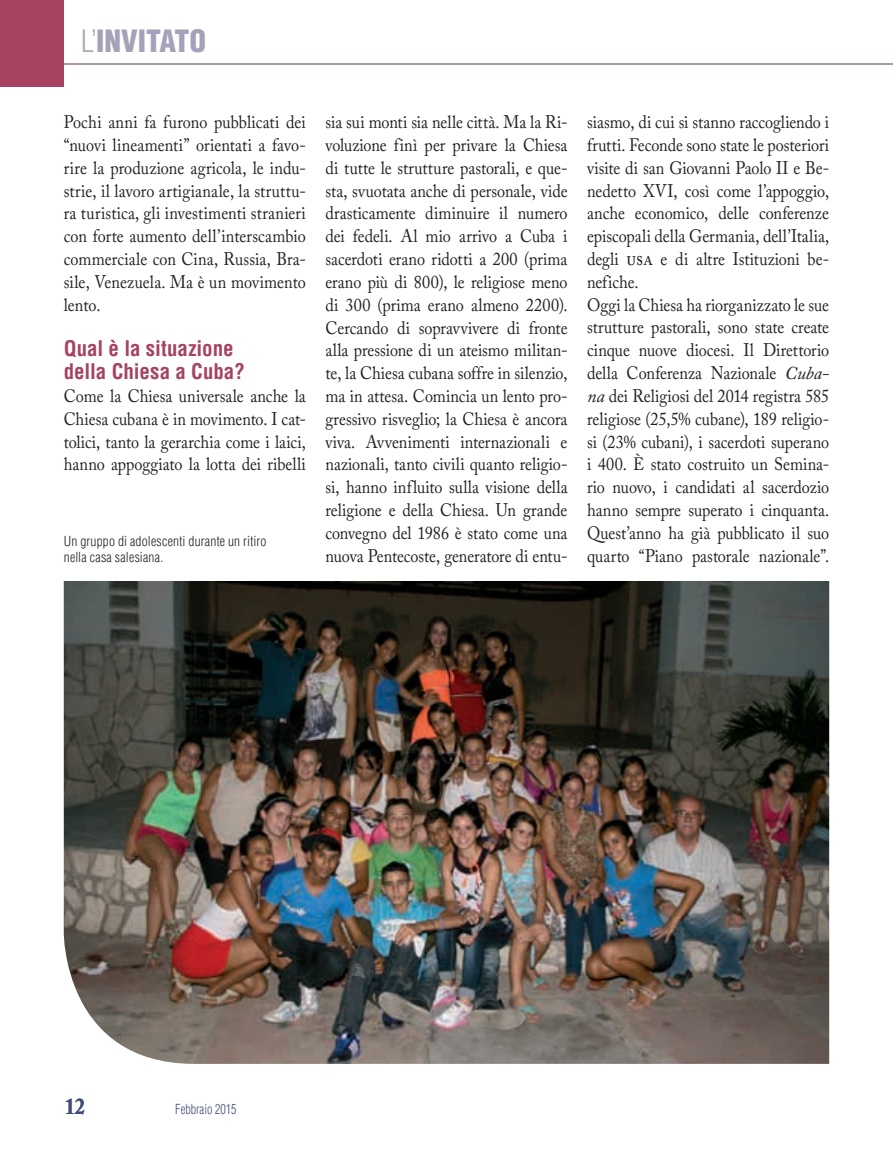
<style>
.page{position:relative;width:893px;height:1149px;background:#fff}
.page>*{position:absolute;margin:0;border:0;box-sizing:border-box;transform-origin:0 0}
.t1{font:900 condensed 30px "Helvetica";color:#a4a2b9}
.t2{font:700 22.5px "Adobe Caslon Pro";color:#3f4e79;scale:.9 1}
.t3{font:700 condensed 21px/22.8px "Helvetica";color:#a64361}
.t4{font:18px/22.8px "Adobe Caslon Pro";letter-spacing:-.005em;color:#231f20;text-align:justify;scale:.9 1}
.t5{font:300 condensed 13.5px/16.2px "Helvetica";letter-spacing:.015em;color:#231f20}
.t6{font:300 condensed 13.5px "Helvetica";color:#3f4e79;scale:.9 1}
.s1{font-weight:300;color:#a8a9ad}
.s2{font-size:19.5px}
.s3{font-style:italic}
</style>
<div class="page">
<hr style="left:64px;top:64px;width:829px;height:1px;background:#ac9e94">
<div style="left:0;top:0;width:64px;height:86px;background:#a64361"></div>
<img style="left:64px;top:581px;width:765px;height:482px">
<h1 class="t1" style="left:81px;top:22px;width:127px"><span class="s1">L’</span>INVITATO</h1>
<p class="t4" style="left:64px;top:110px;width:270px">Pochi anni fa furono pubblicati dei “nuovi lineamenti” orientati a favo&shy;rire la produzione agricola, le indu&shy;strie, il lavoro artigianale, la struttu&shy;ra turistica, gli investimenti stranieri con forte aumento dell’interscambio commerciale con Cina, Russia, Bra&shy;sile, Venezuela. Ma è un movimento lento.</p>
<p class="t3" style="left:64px;top:337px;width:183px">Qual è la situazione della Chiesa a Cuba?</p>
<p class="t4" style="left:64px;top:384px;width:270px">Come la Chiesa universale anche la Chiesa cubana è in movimento. I cat&shy;tolici, tanto la gerarchia come i laici, hanno appoggiato la lotta dei ribelli</p>
<p class="t5" style="left:64px;top:532px;width:204px">Un gruppo di adolescenti durante un ritiro nella casa salesiana.</p>
<p class="t4" style="left:325px;top:110px;width:271px">sia sui monti sia nelle città. Ma la Ri&shy;voluzione finì per privare la Chiesa di tutte le strutture pastorali, e que&shy;sta, svuotata anche di personale, vide drasticamente diminuire il numero dei fedeli. Al mio arrivo a Cuba i sacerdoti erano ridotti a 200 (prima erano più di 800), le religiose meno di 300 (prima erano almeno 2200).<br>Cercando di sopravvivere di fronte alla pressione di un ateismo militan&shy;te, la Chiesa cubana soffre in silenzio, ma in attesa. Comincia un lento pro&shy;gressivo risveglio; la Chiesa è ancora viva. Avvenimenti internazionali e nazionali, tanto civili quanto religio&shy;si, hanno influito sulla visione della religione e della Chiesa. Un grande convegno del 1986 è stato come una nuova Pentecoste, generatore di entu-</p>
<p class="t4" style="left:587px;top:110px;width:271px;text-align:left">siasmo, di cui si stanno raccogliendo i frutti. Feconde sono state le posteriori visite di san Giovanni Paolo II e Be&shy;nedetto XVI, così come l’appoggio, anche economico, delle conferenze episcopali della Germania, dell’Italia, degli <span class="s2">usa</span> e di altre Istituzioni be&shy;nefiche.<br>Oggi la Chiesa ha riorganizzato le sue strutture pastorali, sono state crea te cinque nuove diocesi. Il Direttorio della Conferenza Nazionale <span class="s3">Cuba&shy;na</span> dei Religiosi del 2014 registra 585 religiose (25,5% cubane), 189 religio&shy;si (23% cubani), i sacerdoti superano i 400. È stato costruito un Semina&shy;rio nuovo, i candidati al sacerdozio hanno sempre superato i cinquanta.<br>Quest’anno ha già pubblicato il suo quarto “Piano pastorale nazionale”.</p>
<p class="t2" style="left:65px;top:1092px;width:24px">12</p>
<p class="t6" style="left:175px;top:1100px;width:70px">Febbraio 2015</p>
</div>
